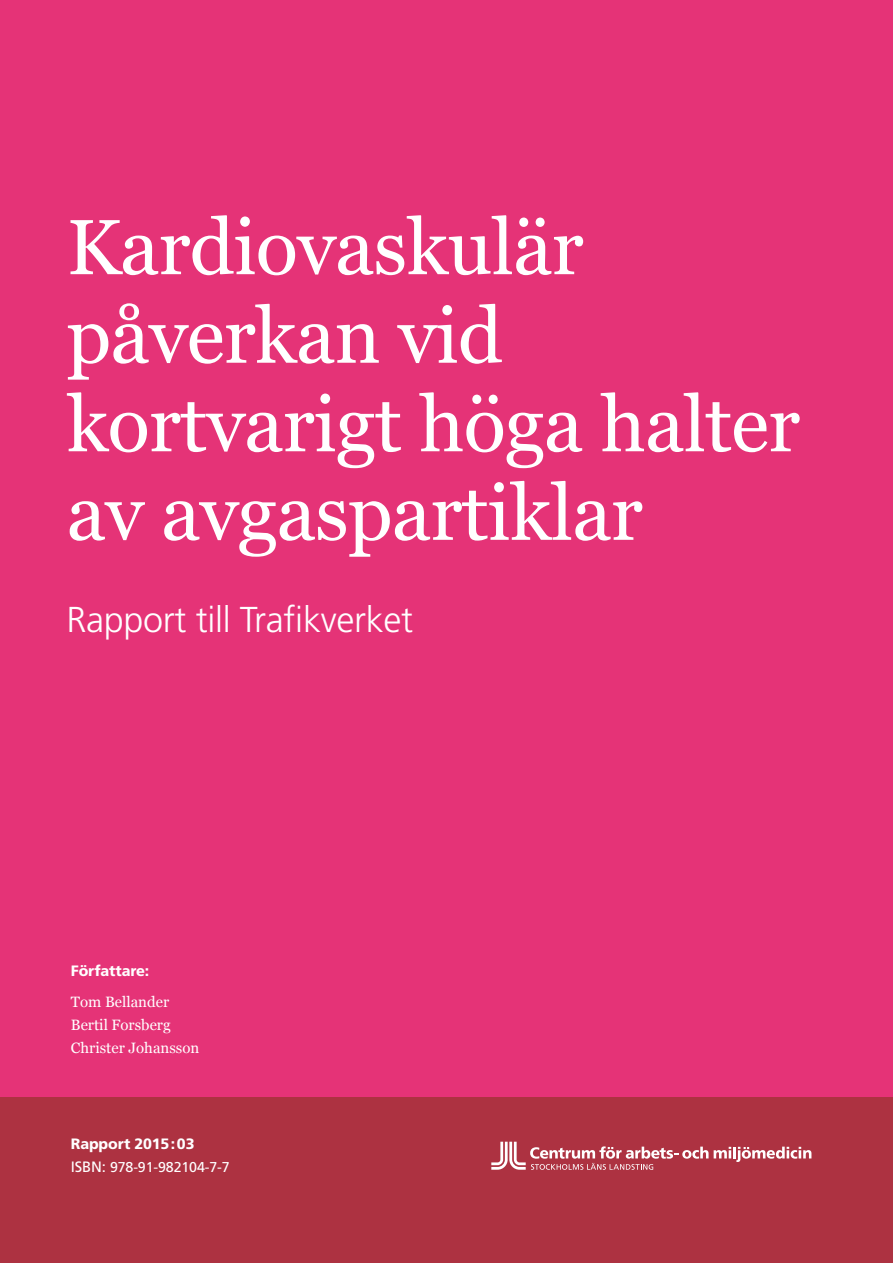
<style>
.page{position:relative;width:893px;height:1263px;background:#e53377}
.page>*{position:absolute;margin:0;border:0;box-sizing:border-box;transform-origin:0 0}
.t1{font:78px/88.5px "Georgia";letter-spacing:-.01em;color:#fff}
.t2{font:300 36px "Frutiger SLLOTF";letter-spacing:-.01em;color:#fff}
.t3{font:15px/22.5px "Georgia";color:#fff}
.t4{font:800 15px "Frutiger SLLOTF";letter-spacing:-.01em;color:#fff}
.t5{font:14.25px "Frutiger SLLOTF";letter-spacing:-.01em;color:#fff}
.s1{font-size:15px}
</style>
<div class="page">
<div style="left:0;top:1098px;width:893px;height:165px;background:#ad3241"></div>
<svg style="left:714px;top:1146px;width:97px;height:16px"></svg>
<svg style="left:491px;top:1142px;width:217px;height:28px"></svg>
<p class="t1" style="left:67px;top:200px;width:735px">Kardiovaskulär påverkan vid kortvarigt höga halter av avgaspartiklar</p>
<p class="t2" style="left:67px;top:599px;width:348px">Rapport till Trafikverket</p>
<p class="t4" style="left:71px;top:962px;width:80px">Författare:</p>
<p class="t3" style="left:71px;top:990px;width:130px">Tom Bellander<br>Bertil Forsberg<br>Christer Johansson</p>
<p class="t4" style="left:71px;top:1135px;width:125px">Rapport 2015:03</p>
<p class="t5" style="left:71px;top:1158px;width:160px"><span class="s1">ISBN:</span> 978-91-982104-7-7</p>
</div>
